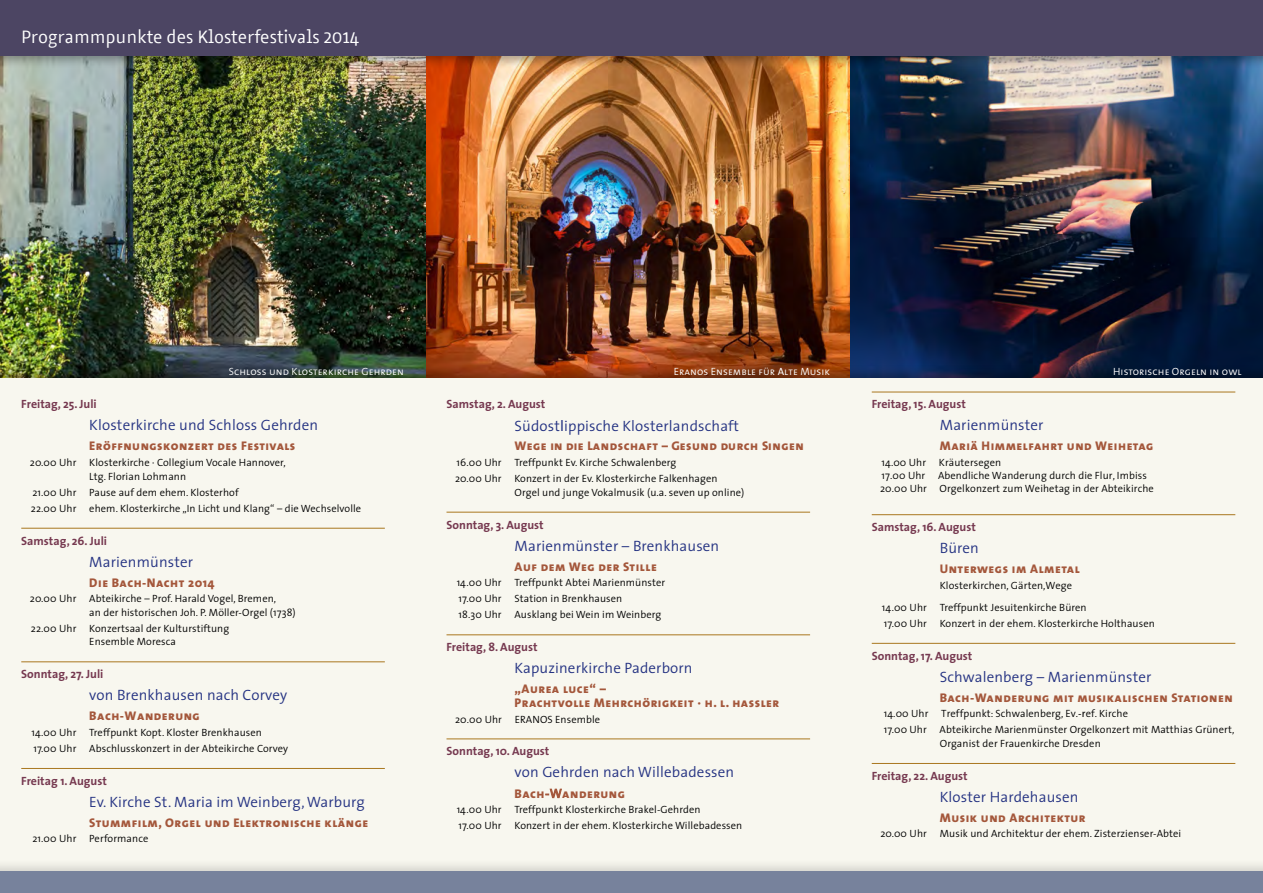
<style>
.page{position:relative;width:1263px;height:893px;background:#fff}
.page>*{position:absolute;margin:0;border:0;box-sizing:border-box;transform-origin:0 0}
.t1{font:18px "Azuro";color:#fff}
.t2{font:300 15px "The Sans";letter-spacing:.01em;color:#243282}
.t3{font:12.6px/13.5px "The Sans Extra Bold Caps";letter-spacing:.04em;color:#a4573b}
.t4{font:700 12px "The Sans";color:#763950}
.t5{font:300 10.5px/16px "The Sans";letter-spacing:.01em;color:#000}
.t6{font:10.5px "The Sans Semi Light Caps";letter-spacing:.01em;color:#fff}
.s1{font-family:"The Sans"}
.s2{font-family:"The Sans";font-weight:800}
.s3{font-weight:400}
</style>
<div class="page">
<img style="left:0;top:69px;width:1263px;height:296px">
<div style="left:0;top:365px;width:1263px;height:528px;background:#000;opacity:.33"></div>
<div style="left:0;top:378px;width:1263px;height:515px;background:#f8f7ef"></div>
<div style="left:0;top:858px;width:1263px;height:35px;background:#000;opacity:.15"></div>
<div style="left:0;top:872px;width:1263px;height:21px;background:#77829c"></div>
<div style="left:0;top:0;width:1263px;height:69px;background:#000;opacity:.33"></div>
<div style="left:0;top:0;width:1263px;height:55px;background:#4c4563"></div>
<hr style="left:21px;top:528px;width:364px;height:1px;background:#a9771f">
<hr style="left:21px;top:661px;width:364px;height:1px;background:#a9771f">
<hr style="left:21px;top:768px;width:364px;height:1px;background:#a9771f">
<hr style="left:446px;top:512px;width:364px;height:1px;background:#a9771f">
<hr style="left:446px;top:634px;width:364px;height:1px;background:#a9771f">
<hr style="left:446px;top:739px;width:364px;height:1px;background:#a9771f">
<hr style="left:872px;top:392px;width:363px;height:1px;background:#a9771f">
<hr style="left:872px;top:514px;width:363px;height:1px;background:#a9771f">
<hr style="left:872px;top:643px;width:363px;height:1px;background:#a9771f">
<hr style="left:872px;top:763px;width:363px;height:1px;background:#a9771f">
<h1 class="t1" style="left:21px;top:24px;width:339px">Programmpunkte des Klosterfestivals 2014</h1>
<p class="t6" style="left:229px;top:363px;width:177px">Schloss und Klosterkirche Gehrden</p>
<p class="t6" style="left:674px;top:363px;width:158px">Eranos Ensemble für <span class="s1">A</span>lte Musik</p>
<p class="t6" style="left:1113px;top:363px;width:130px">Historische Orgeln in owl</p>
<p class="t4" style="left:21px;top:394px;width:77px">Freitag, 25. Juli</p>
<h2 class="t2" style="left:89px;top:413px;width:230px">Klosterkirche und Schloss Gehrden</h2>
<p class="t3" style="left:89px;top:439px;width:208px">Eröffnungskonzert des Festivals</p>
<p class="t5" style="left:89px;top:455px;width:198px;line-height:13.5px;text-indent:-59px">20.00 Uhr Klosterkirche · Collegium Vocale Hannover,<br>Ltg. Florian Lohmann</p>
<p class="t5" style="left:31px;top:484px;width:332px">21.00 Uhr Pause auf dem ehem. Klosterhof<br>22.00 Uhr ehem. Klosterkirche „In Licht und Klang“ – die Wechselvolle</p>
<p class="t4" style="left:21px;top:531px;width:87px">Samstag, 26. Juli</p>
<h2 class="t2" style="left:89px;top:549px;width:105px">Marienmünster</h2>
<p class="t3" style="left:89px;top:575px;width:127px">Die Bach-Nacht <span class="s2">2014</span></p>
<p class="t5" style="left:89px;top:591px;width:208px;line-height:13.5px;text-indent:-59px">20.00 Uhr Abteikirche – Prof. Harald Vogel, Bremen,<br>an der historischen Joh. P. Möller-Orgel (1738)</p>
<p class="t5" style="left:31px;top:621px;width:200px;line-height:13.5px;text-align:center">22.00 Uhr Konzertsaal der Kulturstiftung<br>Ensemble Moresca</p>
<p class="t4" style="left:21px;top:664px;width:84px">Sonntag, 27. Juli</p>
<h2 class="t2" style="left:89px;top:683px;width:200px">von Brenkhausen nach Corvey</h2>
<p class="t3" style="left:89px;top:709px;width:112px">Bach-Wanderung</p>
<p class="t5" style="left:31px;top:724px;width:258px">14.00 Uhr Treffpunkt Kopt. Kloster Brenkhausen<br>17.00 Uhr Abschlusskonzert in der Abteikirche Corvey</p>
<p class="t4" style="left:21px;top:771px;width:87px">Freitag 1. August</p>
<h2 class="t2" style="left:89px;top:789px;width:277px">Ev. Kirche St. Maria im Weinberg, Warburg</h2>
<p class="t3" style="left:89px;top:815px;width:280px">Stummfilm, Orgel und Elektronische klänge</p>
<p class="t5" style="left:32px;top:830px;width:117px">21.00 Uhr Performance</p>
<p class="t4" style="left:446px;top:394px;width:100px">Samstag, 2. August</p>
<h2 class="t2" style="left:514px;top:413px;width:226px">Südost<span class="s3">l</span>ippische Klosterlandschaft</h2>
<p class="t3" style="left:514px;top:439px;width:291px">Wege in die Landschaft – Gesund durch Singen</p>
<p class="t5" style="left:455px;top:454px;width:264px">16.00 Uhr Treffpunkt Ev. Kirche Schwalenberg<br>20.00 Uhr Konzert in der Ev. Klosterkirche Falkenhagen</p>
<p class="t5" style="left:514px;top:484px;width:231px">Orgel und junge Vokalmusik (u.a. seven up online)</p>
<p class="t4" style="left:446px;top:514px;width:99px">Sonntag, 3. August</p>
<h2 class="t2" style="left:514px;top:533px;width:206px">Marienmünster – Brenkhausen</h2>
<p class="t3" style="left:514px;top:559px;width:144px">Auf dem Weg der Stille</p>
<p class="t5" style="left:457px;top:574px;width:210px">14.00 Uhr Treffpunkt Abtei Marienmünster<br>17.00 Uhr Station in Brenkhausen<br>18.30 Uhr Ausklang bei Wein im Weinberg</p>
<p class="t4" style="left:446px;top:637px;width:93px">Freitag, 8. August</p>
<h2 class="t2" style="left:514px;top:656px;width:180px">Kapuzinerkirche Paderborn</h2>
<p class="t3" style="left:514px;top:682px;width:266px">„Aurea luce“ –<br>Prachtvolle Mehrchörigkeit · h. l. hassler</p>
<p class="t5" style="left:455px;top:711px;width:147px">20.00 Uhr ERANOS Ensemble</p>
<p class="t4" style="left:446px;top:741px;width:104px">Sonntag, 10. August</p>
<h2 class="t2" style="left:514px;top:760px;width:221px">von Gehrden nach Willebadessen</h2>
<p class="t3" style="left:514px;top:786px;width:112px">Bach<span class="s1">-W</span>anderung</p>
<p class="t5" style="left:457px;top:801px;width:287px">14.00 Uhr Treffpunkt Klosterkirche Brakel-Gehrden<br>17.00 Uhr Konzert in der ehem. Klosterkirche Willebadessen</p>
<p class="t4" style="left:872px;top:394px;width:96px">Freitag, 15. August</p>
<h2 class="t2" style="left:940px;top:413px;width:105px">Marienmünster</h2>
<p class="t3" style="left:940px;top:439px;width:215px">Mariä Himmelfahrt und Weihetag</p>
<p class="t5" style="left:880px;top:456px;width:275px;line-height:12.6px">14.00 Uhr Kräutersegen<br>17.00 Uhr Abendliche Wanderung durch die Flur, Imbiss<br>20.00 Uhr Orgelkonzert zum Weihetag in der Abteikirche</p>
<p class="t4" style="left:872px;top:517px;width:106px">Samstag, 16. August</p>
<h2 class="t2" style="left:940px;top:536px;width:41px">Büren</h2>
<p class="t3" style="left:940px;top:562px;width:141px">Unterwegs im Almetal</p>
<p class="t5" style="left:882px;top:574px;width:206px;line-height:22px;text-indent:58px">Klosterkirchen, Gärten,Wege<br>14.00 Uhr Treffpunkt Jesuitenkirche Büren</p>
<p class="t5" style="left:884px;top:615px;width:272px">17.00 Uhr Konzert in der ehem. Klosterkirche Holthausen</p>
<p class="t4" style="left:872px;top:646px;width:102px">Sonntag, 17. August</p>
<h2 class="t2" style="left:940px;top:664px;width:213px">Schwalenberg – Marienmünster</h2>
<p class="t3" style="left:940px;top:690px;width:294px">Bach-Wanderung mit musikalischen Stationen</p>
<p class="t5" style="left:884px;top:705px;width:352px">14.00 Uhr Treffpunkt: Schwalenberg, Ev.<span class="s3">-r</span>ef. Kirche<br>17.00 Uhr Abteikirche Marienmünster Orgelkonzert mit Matthias Grünert,</p>
<p class="t5" style="left:940px;top:735px;width:162px">Organist der Frauenkirche Dresden</p>
<p class="t4" style="left:872px;top:766px;width:97px">Freitag, 22. August</p>
<h2 class="t2" style="left:940px;top:784px;width:140px">Kloster Hardehausen</h2>
<p class="t3" style="left:940px;top:810px;width:147px">Musik und Architektur</p>
<p class="t5" style="left:880px;top:825px;width:302px">20.00 Uhr Musik und Architektur der ehem. Zisterzienser-Abtei</p>
</div>
